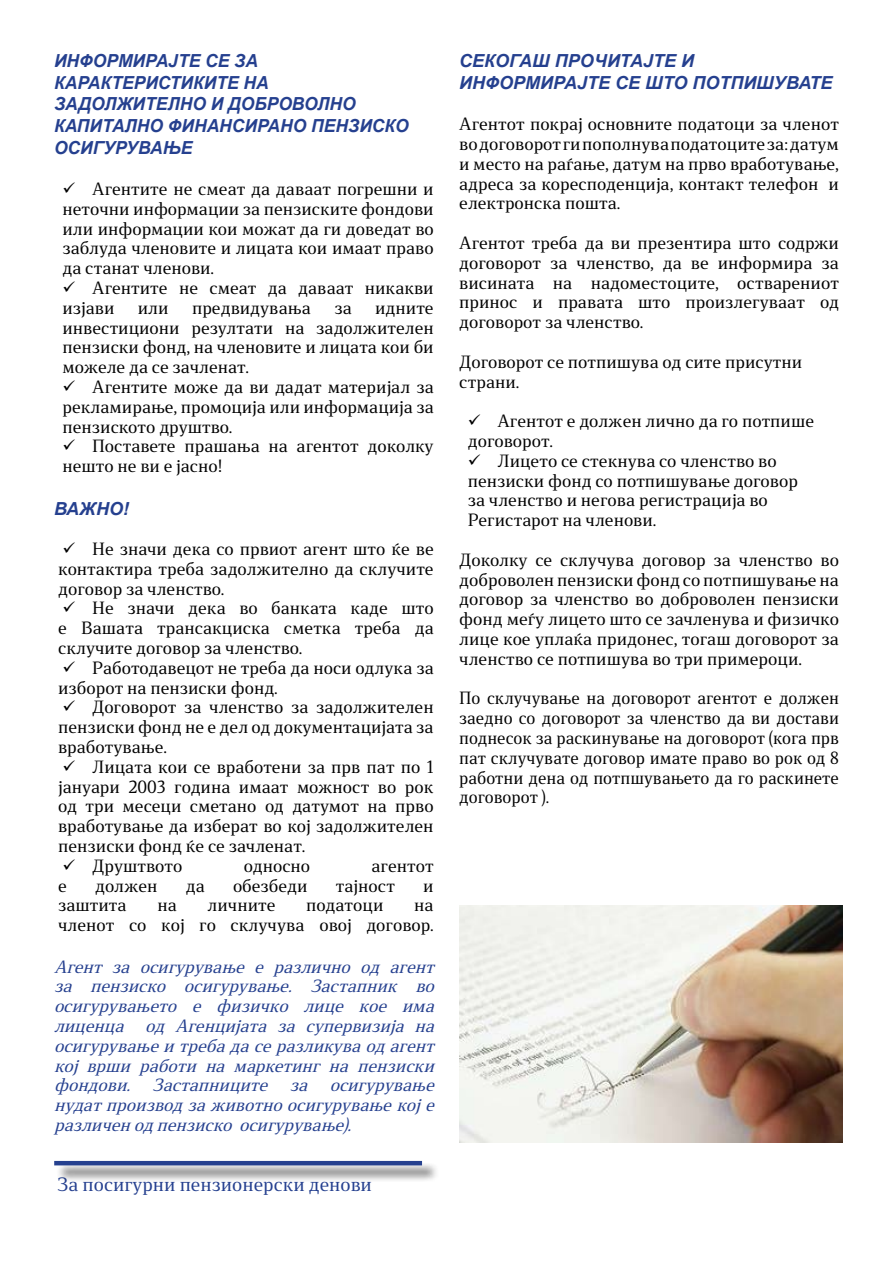
<style>
.page{position:relative;width:893px;height:1263px;background:#fff}
.page>*{position:absolute;margin:0;border:0;box-sizing:border-box;transform-origin:0 0}
.t1{font:italic 700 18px/21.6px "Arial";color:#25408f}
.t2{font:18px "Stobi Serif";color:#25408f}
.t3{font:16.5px/19.8px "Stobi Serif";color:#000;text-align:justify}
.t4{font:italic 16.5px/19.8px "Stobi Serif";color:#25408f;text-align:justify}
.t5{font:16.5px/19.8px "Stobi Serif";color:#000;text-align:justify;scale:.96 1}
</style>
<div class="page">
<div style="left:55px;top:1161px;width:384px;height:21px;background:#000;opacity:.75"></div>
<hr style="left:54px;top:1161px;width:368px;height:4px;background:#25408f">
<img style="left:459px;top:906px;width:384px;height:236px">
<p class="t1" style="left:54px;top:51px;width:206px">ИНФОРМИРАЈТЕ СЕ ЗА<br>КАРАКТЕРИС</p>
<p class="t1" style="left:170px;top:72px;width:100px">ТИКИТЕ НА</p>
<p class="t1" style="left:54px;top:94px;width:66px">ЗАДОЛЖИ</p>
<p class="t1" style="left:54px;top:94px;width:303px;text-indent:91px">ТЕЛНО И ДОБРОВОЛНО<br>КАПИ ТАЛНО ФИНАНСИР</p>
<p class="t1" style="left:268px;top:115px;width:94px">АНО ПЕНЗИС</p>
<p class="t1" style="left:384px;top:115px;width:26px">КО</p>
<p class="t1" style="left:54px;top:137px;width:140px">ОСИГУРУВАЊЕ</p>
<p class="t3" style="left:62px;top:179px;width:373px;text-indent:30px">Агентите не смеат да даваат погрешни и неточни информации за пензиските фондови или информации кои можат да ги доведат во заблуда членовите и лицата кои имаат право да станат членови.</p>
<p class="t3" style="left:62px;top:278px;width:373px;text-indent:30px">Агентите не смеат да даваат никакви изјави</p>
<p class="t3" style="left:62px;top:297px;width:373px;text-indent:313px">идните инвестициони резултати на задолжителен пензиски фонд, на членовите и лицата кои би можеле да се зачленат.</p>
<p class="t3" style="left:62px;top:377px;width:373px;text-indent:30px">Агентите може да ви дадат материјал за рекламирање, промоција или информација за пензиското друштво.</p>
<p class="t3" style="left:62px;top:436px;width:373px;text-indent:30px">Поставете прашања на агентот доколку нешто не ви е јасно!</p>
<p class="t1" style="left:54px;top:499px;width:76px">ВАЖНО!</p>
<p class="t3" style="left:58px;top:539px;width:377px;text-indent:34px">Не значи дека со првиот агент што ќе ве контактира треба задолжително да склучите договор за членство.</p>
<p class="t3" style="left:58px;top:598px;width:377px;text-indent:34px">Не значи дека во банката каде што е Вашата трансакциска сметка треба да склучите договор за членство.</p>
<p class="t3" style="left:58px;top:657px;width:377px;text-indent:34px">Работодавецот не треба да носи одлука за изборот на пензиски фонд.</p>
<p class="t3" style="left:58px;top:697px;width:377px;text-indent:34px">Договорот за членство за задолжителен пензиски фонд не е дел од документацијата за вработување.</p>
<p class="t3" style="left:92px;top:756px;width:343px">Лицата кои се вработени за прв пат по 1</p>
<p class="t3" style="left:58px;top:776px;width:377px">јануари 2003 година имаат можност во рок</p>
<p class="t3" style="left:58px;top:796px;width:377px">од три месеци сметано од датумот на прво</p>
<p class="t3" style="left:58px;top:816px;width:377px">вработување да изберат во кој задолжителен</p>
<p class="t3" style="left:58px;top:836px;width:249px">пензиски фонд ќе се зачленат.</p>
<p class="t3" style="left:92px;top:855px;width:92px">Друштвото</p>
<p class="t3" style="left:244px;top:855px;width:68px">односно</p>
<p class="t3" style="left:371px;top:855px;width:64px">агентот</p>
<p class="t3" style="left:58px;top:875px;width:10px">е</p>
<p class="t3" style="left:95px;top:875px;width:64px">должен</p>
<p class="t3" style="left:186px;top:875px;width:21px">да</p>
<p class="t3" style="left:233px;top:875px;width:76px">обезбеди</p>
<p class="t3" style="left:336px;top:875px;width:61px">тајност</p>
<p class="t3" style="left:423px;top:875px;width:12px">и</p>
<p class="t3" style="left:58px;top:895px;width:70px">заштита</p>
<p class="t3" style="left:157px;top:895px;width:21px">на</p>
<p class="t3" style="left:208px;top:895px;width:69px">личните</p>
<p class="t3" style="left:306px;top:895px;width:79px">податоци</p>
<p class="t3" style="left:138px;top:297px;width:32px">или</p>
<p class="t3" style="left:192px;top:297px;width:120px">предвидувања</p>
<p class="t3" style="left:334px;top:297px;width:19px">за</p>
<p class="t3" style="left:58px;top:895px;width:377px;text-align:right">на<br>членот со кој го склучува овој договор.</p>
<p class="t4" style="left:54px;top:956px;width:387px">Агент за осигурување е различно од агент за пензиско осигурување. Застапник во осигурувањето е физичко лице кое има лиценца од Агенцијата за супервизија на осигурувањеитребадасеразликуваодагент кој врши работи на маркетинг на пензиски фондови. Застапниците за осигурување нудатпроизводзаживотноосигурувањекоје различенодпензиско осигурување).</p>
<p class="t2" style="left:57px;top:1171px;width:316px">За посигурни пензионерски денови</p>
<p class="t1" style="left:459px;top:51px;width:375px">СЕКОГАШ ПРОЧИТАЈТЕ И<br>ИНФОРМИРАЈТЕ СЕ ШТО ПОТПИШУВАТЕ</p>
<p class="t3" style="left:459px;top:114px;width:381px">Агентот покрај основните податоци за членот во договорот ги пополнува податоците за: датум и место на раѓање, датум на прво вработување, адреса за коресподенција, контакт телефон и електронска пошта.</p>
<p class="t3" style="left:459px;top:233px;width:381px">Агентот треба да ви презентира што содржи договорот за членство, да ве информира за висината на надоместоците, остварениот принос и правата што произлегуваат од договорот за членство.</p>
<p class="t3" style="left:459px;top:351px;width:344px">Договорот се потпишува од сите присутни страни.</p>
<p class="t3" style="left:497px;top:411px;width:318px">Агентот е должен лично да го потпише</p>
<p class="t3" style="left:468px;top:431px;width:87px">договорот.</p>
<p class="t3" style="left:497px;top:450px;width:281px">Лицето се стекнува со членство во</p>
<p class="t3" style="left:468px;top:470px;width:332px">пензиски фонд со потпишување договор</p>
<p class="t3" style="left:468px;top:490px;width:302px">за членство и негова регистрација во</p>
<p class="t3" style="left:468px;top:510px;width:190px">Регистарот на членови.</p>
<p class="t3" style="left:459px;top:549px;width:381px">Доколку се склучува договор за членство во доброволен пензиски фонд со потпишување на договор за членство во доброволен пензиски фонд меѓу лицето што се зачленува и физичко лице кое уплаќа придонес, тогаш договорот за членство се потпишува во три примероци.</p>
<p class="t5" style="left:459px;top:688px;width:397px">По склучување на договорот агентот е должен заедно со договорот за членство да ви достави поднесок за раскинување на договорот (кога прв пат склучувате договор имате право во рок од 8 работни дена од потпшувањето да го раскинете договорот ).</p>
</div>
